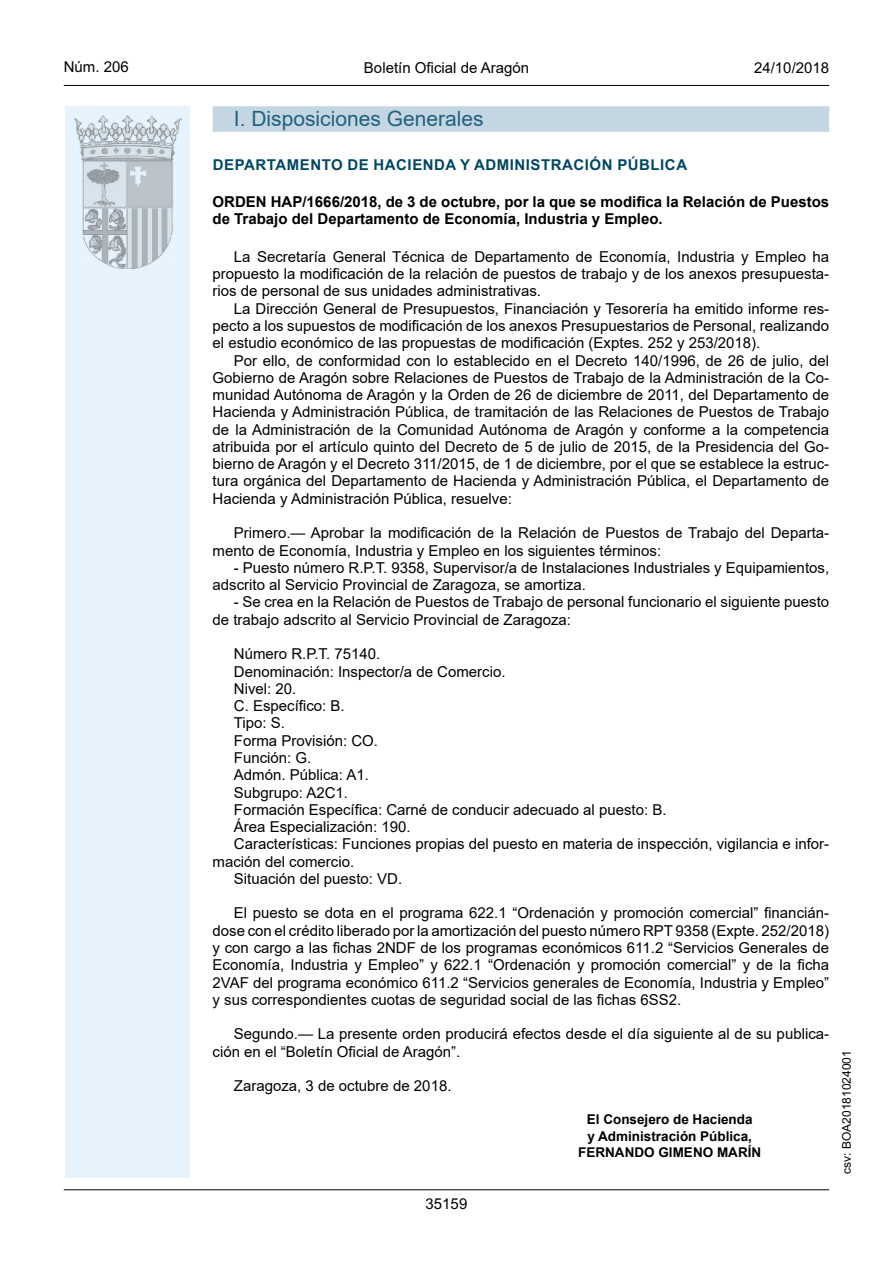
<style>
.page{position:relative;width:893px;height:1263px;background:#fff}
.page>*{position:absolute;margin:0;border:0;box-sizing:border-box;transform-origin:0 0}
.Titulo_sec{font:21px "Arial";color:#23617e}
.inicio_de_parrafo{font:15px/17.2px "Arial";color:#000}
.Titulo_text{font:700 15px/16.5px "Arial";color:#000}
.emisor_text{font:15px "Arial Bold MT2";letter-spacing:.035em;color:#004762}
.estilo_head-c{font:15px "Arial";color:#000}
.estilo_head-d{font:15px "Arial MT2";color:#000}
.estilo_head-i{font:15px "Arial MT2";color:#000}
.numero_pagina{font:15px "Arial MT2";color:#000}
.firma_der{font:700 13.5px "Arial";color:#000}
.firma_der-2{font:13.5px "Arial Bold MT2";color:#000}
.estilo_head-i-2{font:12px "Arial MT2";color:#000}
.s1{font-family:"Arial MT2"}
</style>
<div class="page">
<div style="left:65px;top:106px;width:125px;height:1072px;background:#e6f3fd"></div>
<img style="left:75px;top:115px;width:106px;height:153px">
<hr style="left:64px;top:85px;width:765px;height:1px;background:#000">
<hr style="left:64px;top:1189px;width:765px;height:1px;background:#000">
<div style="left:213px;top:106px;width:616px;height:26px;background:#c4d6e2"></div>
<p class="estilo_head-i" style="left:64px;top:57px;width:67px">Núm. 206</p>
<p class="estilo_head-c" style="left:364px;top:57px;width:167px">Boletín Oficial de Aragón</p>
<p class="estilo_head-d" style="left:754px;top:57px;width:77px">24/10/2018</p>
<p class="Titulo_sec" style="left:234px;top:104px;width:251px">I. Disposiciones Generales</p>
<p class="emisor_text" style="left:213px;top:154px;width:476px">DEPARTAMENTO DE HACIENDA Y ADMINISTRACIÓN PÚBLICA</p>
<p class="Titulo_text" style="left:213px;top:194px;width:618px">ORDEN HAP/1666/2018, de 3 de octubre, por la que se modifica la Relación de Puestos de Trabajo del Departamento de Economía, Industria y Empleo.</p>
<p class="inicio_de_parrafo" style="left:213px;top:248px;width:618px;text-align:justify;text-indent:21px">La Secretaría General Técnica de Departamento de Economía, Industria y Empleo ha propuesto la modificación de la relación de puestos de trabajo y de los anexos presupuesta&shy;rios de personal de sus unidades administrativas.</p>
<p class="inicio_de_parrafo" style="left:213px;top:300px;width:618px;text-align:justify;text-indent:21px">La Dirección General de Presupuestos, Financiación y Tesorería ha emitido informe res&shy;pecto a los supuestos de modificación de los anexos Presupuestarios de Personal, realizando el estudio económico de las propuestas de modificación (Exptes. 252 y 253/2018).</p>
<p class="inicio_de_parrafo" style="left:213px;top:351px;width:618px;text-align:justify;text-indent:21px">Por ello, de conformidad con lo establecido en el Decreto <span class="s1">1</span>40/1996, de 26 de julio, del Gobierno de Aragón sobre Relaciones de Puestos de Trabajo de la Administración de la Co&shy;munidad Autónoma de Aragón y la Orden de 26 de diciembre de 2011, del Departamento de Hacienda y Administración Pública, de tramitación de las Relaciones de Puestos de Trabajo de la Administración de la Comunidad Autónoma de Aragón y conforme a la competencia atribuida por el artículo quinto del Decreto de 5 de julio de 2015, de la Presidencia del Go&shy;bierno de Aragón y el Decreto <span class="s1">3</span>11/2015, de 1 de diciembre, por el que se establece la estruc&shy;tura orgánica del Departamento de Hacienda y Administración Pública, el Departamento de Hacienda y Administración Pública, resuelve:</p>
<p class="inicio_de_parrafo" style="left:213px;top:524px;width:618px;text-indent:21px">Primero.— Aprobar la modificación de la Relación de Puestos de Trabajo del Departa&shy;mento de Economía, Industria y Empleo en los siguientes términos:</p>
<p class="inicio_de_parrafo" style="left:213px;top:559px;width:618px;text-indent:21px">- Puesto número R.P.T. 9358, Supervisor/a de Instalaciones Industriales y Equipamientos, adscrito al Servicio Provincial de Zaragoza, se amortiza.</p>
<p class="inicio_de_parrafo" style="left:213px;top:593px;width:618px;text-indent:21px">- Se crea en la Relación de Puestos de Trabajo de personal funcionario el siguiente puesto de trabajo adscrito al Servicio Provincial de Zaragoza:</p>
<p class="inicio_de_parrafo" style="left:234px;top:645px;width:148px">Número R.P.T. 75140.</p>
<p class="inicio_de_parrafo" style="left:234px;top:662px;width:273px">Denominación: Inspector/a de Comercio.</p>
<p class="inicio_de_parrafo" style="left:234px;top:680px;width:64px">Nivel: 20.</p>
<p class="inicio_de_parrafo" style="left:234px;top:697px;width:112px">C. Específico: B.</p>
<p class="inicio_de_parrafo" style="left:234px;top:714px;width:53px">Tipo: S.</p>
<p class="inicio_de_parrafo" style="left:234px;top:732px;width:146px">Forma Provisión: CO.</p>
<p class="inicio_de_parrafo" style="left:234px;top:749px;width:79px">Función: G.</p>
<p class="inicio_de_parrafo" style="left:234px;top:766px;width:137px">Admón. Pública: A1.</p>
<p class="inicio_de_parrafo" style="left:234px;top:783px;width:116px">Subgrupo: A2C1.</p>
<p class="inicio_de_parrafo" style="left:234px;top:801px;width:434px">Formación Específica: Carné de conducir adecuado al puesto: B.</p>
<p class="inicio_de_parrafo" style="left:234px;top:818px;width:178px">Área Especialización: 190.</p>
<p class="inicio_de_parrafo" style="left:213px;top:835px;width:618px;text-indent:21px">Características: Funciones propias del puesto en materia de inspección, vigilancia e infor&shy;mación del comercio.</p>
<p class="inicio_de_parrafo" style="left:234px;top:870px;width:170px">Situación del puesto: VD.</p>
<p class="inicio_de_parrafo" style="left:213px;top:904px;width:618px;text-align:justify;text-indent:21px">El puesto se dota en el programa 622.1 “Ordenación y promoción comercial” financián&shy;dose con el crédito liberado por la amortización del puesto número RPT 9358 (Expte. 252/2018) y con cargo a las fichas 2NDF de los programas económicos 611.2 “Servicios Generales de Economía, Industria y Empleo” y 622.1 “Ordenación y promoción comercial” y de la ficha 2VAF del programa económico 611.2 “Servicios generales de Economía, Industria y Empleo” y sus correspondientes cuotas de seguridad social de las fichas 6SS2.</p>
<p class="inicio_de_parrafo" style="left:213px;top:1025px;width:618px;text-indent:21px">Segundo.— La presente orden producirá efectos desde el día siguiente al de su publica&shy;ción en el “Boletín Oficial de Aragón”.</p>
<p class="inicio_de_parrafo" style="left:234px;top:1077px;width:219px">Zaragoza, 3 de octubre de 2018.</p>
<p class="firma_der" style="left:587px;top:1110px;width:167px">El Consejero de Hacienda</p>
<p class="firma_der" style="left:587px;top:1126px;width:166px">y Administración Pública,</p>
<p class="firma_der-2" style="left:578px;top:1143px;width:184px">FERNANDO GIMENO MARÍN</p>
<p class="numero_pagina" style="left:426px;top:1193px;width:43px">35159</p>
<p class="estilo_head-i-2" style="left:838px;top:1174px;width:125px;rotate:-90deg">csv: BOA20181024001</p>
</div>
